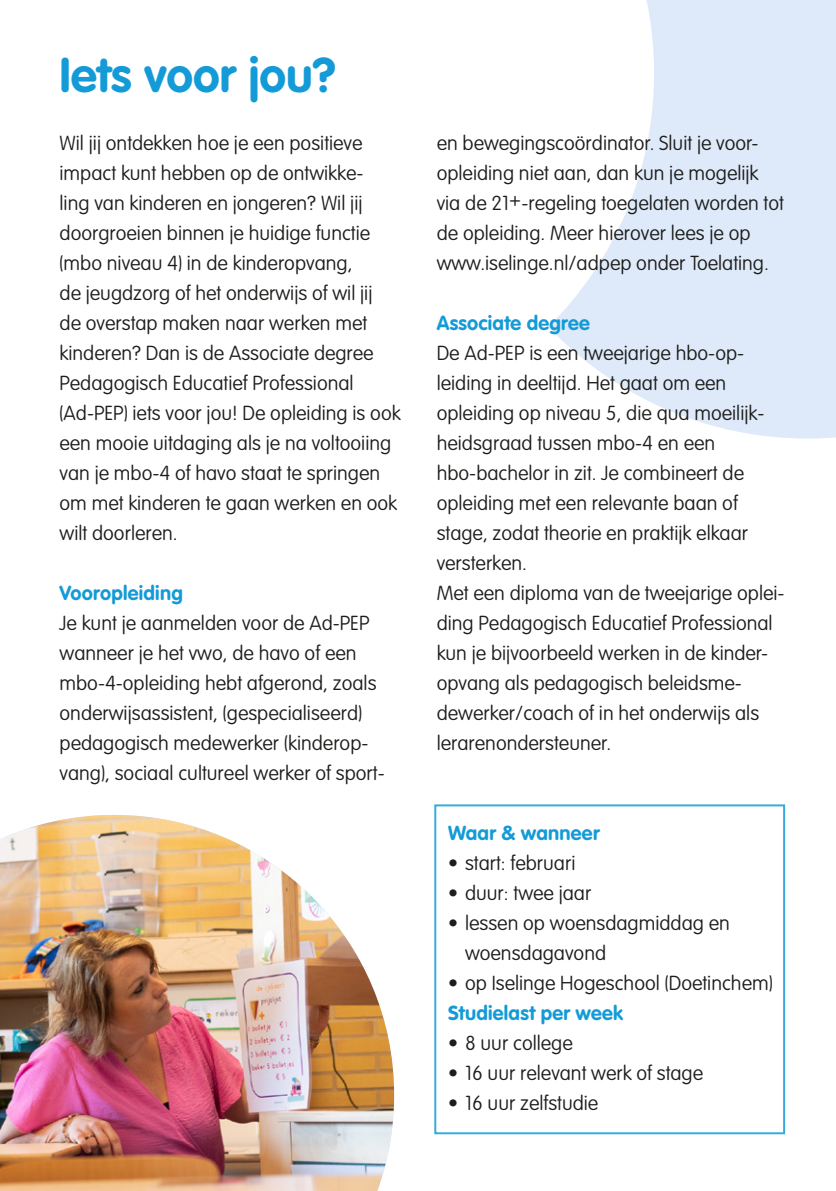
<style>
.page{position:relative;width:836px;height:1191px;background:#fff}
.page>*{position:absolute;margin:0;border:0;box-sizing:border-box;transform-origin:0 0}
.kop{font:700 48px "VAG Rounded Std";color:#149bd7}
.txt{font:100 20px/30px "VAG Rounded Std";color:#1d1d1b}
.Paragraph_Style_1{font:100 20px/30px "VAG Rounded Std";color:#1d1d1b}
.tussenkop{font:700 20px "VAG Rounded Std";letter-spacing:.015em;color:#149bd7}
</style>
<div class="page">
<img style="left:0;top:815px;width:394px;height:376px">
<div style="left:654px;top:0;width:182px;height:438px;background:#deeaf9"></div>
<svg style="left:548px;top:0;width:106px;height:404px"></svg>
<div style="left:434px;top:804px;width:351px;height:330px;border:2px solid #149bd7"></div>
<p class="kop" style="left:60px;top:46px;width:278px">Iets voor jou?</p>
<p class="txt" style="left:60px;top:129px;width:342px">Wil jij ontdekken hoe je een positieve impact kunt hebben op de ontwikke-<br>ling van kinderen en jongeren? Wil jij doorgroeien binnen je huidige functie (mbo niveau 4) in de kinderopvang,<br>de jeugdzorg of het onderwijs of wil jij<br>de overstap maken naar werken met kinderen? Dan is de Associate degree Pedagogisch Educatief Professional (Ad-PEP) iets voor jou! De opleiding is ook een mooie uitdaging als je na voltooiing van je mbo-4 of havo staat te springen om met kinderen te gaan werken en ook wilt doorleren.</p>
<p class="tussenkop" style="left:60px;top:581px;width:125px">Vooropleiding</p>
<p class="txt" style="left:60px;top:609px;width:327px">Je kunt je aanmelden voor de Ad-PEP wanneer je het vwo, de havo of een mbo-4-opleiding hebt afgerond, zoals onderwijsassistent, (gespecialiseerd) pedagogisch medewerker (kinderop&shy;vang), sociaal cultureel werker of sport-</p>
<p class="txt" style="left:437px;top:129px;width:323px">en bewegingscoördinator. Sluit je voor-</p>
<p class="txt" style="left:437px;top:159px;width:349px">opleiding niet aan, dan kun je mogelijk via de 21+-regeling toegelaten worden tot</p>
<p class="txt" style="left:437px;top:219px;width:334px">de opleiding. Meer hierover lees je op www.iselinge.nl/adpep onder Toelating.</p>
<p class="tussenkop" style="left:437px;top:311px;width:155px">Associate degree</p>
<p class="txt" style="left:437px;top:339px;width:329px">De Ad-PEP is een tweejarige hbo-op&shy;leiding in deeltijd. Het gaat om een opleiding op niveau 5, die qua moeilijk&shy;heidsgraad tussen mbo-4 en een hbo-bachelor in zit. Je combineert de opleiding met een relevante baan of stage, zodat theorie en praktijk elkaar versterken.</p>
<p class="txt" style="left:437px;top:579px;width:349px">Met een diploma van de tweejarige oplei&shy;ding Pedagogisch Educatief Professional kun je bijvoorbeeld werken in de kinder&shy;opvang als pedagogisch beleidsme&shy;dewerker/coach of in het onderwijs als lerarenondersteuner.</p>
<p class="tussenkop" style="left:448px;top:821px;width:153px">Waar &amp; wanneer</p>
<p class="Paragraph_Style_1" style="left:448px;top:849px;width:129px">• start: februari</p>
<p class="Paragraph_Style_1" style="left:448px;top:879px;width:145px">• duur: twee jaar</p>
<p class="Paragraph_Style_1" style="left:465px;top:909px;width:266px;text-indent:-17px">• lessen op woensdagmiddag en woensdagavond</p>
<p class="Paragraph_Style_1" style="left:448px;top:969px;width:326px">• op Iselinge Hogeschool (Doetinchem)</p>
<p class="tussenkop" style="left:448px;top:1001px;width:177px">Studielast per week</p>
<p class="Paragraph_Style_1" style="left:448px;top:1029px;width:126px">• 8 uur college</p>
<p class="Paragraph_Style_1" style="left:448px;top:1059px;width:257px">• 16 uur relevant werk of stage</p>
<p class="Paragraph_Style_1" style="left:448px;top:1089px;width:152px">• 16 uur zelfstudie</p>
</div>
